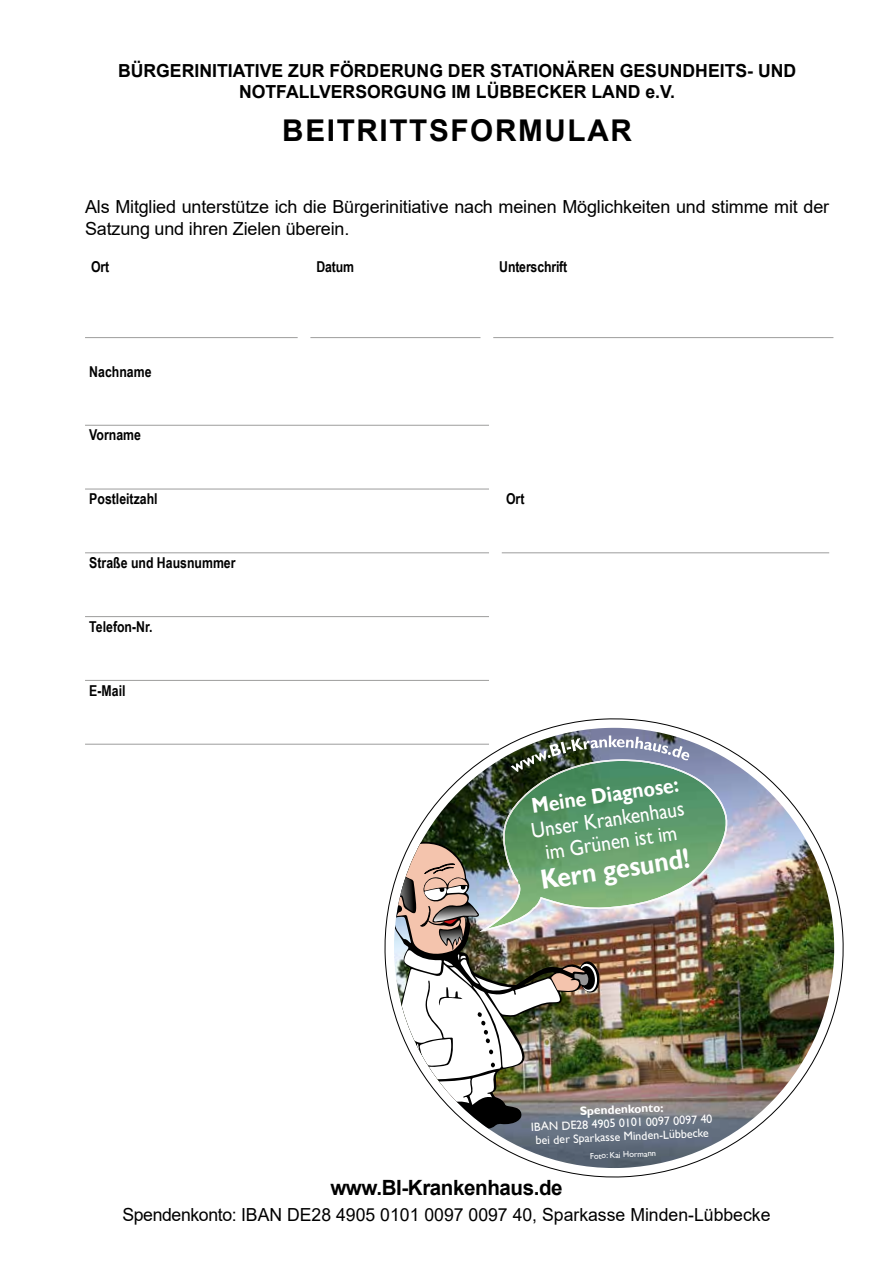
<style>
.page{position:relative;width:893px;height:1263px;background:#fff}
.page>*{position:absolute;margin:0;border:0;box-sizing:border-box;transform-origin:0 0}
.t1{font:700 30px "Arial";letter-spacing:.055em;color:#000}
.t2{font:700 27.6px "Gill Sans";color:#fff;scale:.9 1}
.t3{font:21.45px/23px "Gill Sans";color:#fff;text-align:center;scale:.9 1}
.t4{font:700 21.45px "Gill Sans";color:#fff;scale:.9 1}
.t5{font:700 21px "Arial";letter-spacing:-.02em;color:#000}
.t6{font:18px/21.6px "Arial";letter-spacing:-.01em;color:#000}
.t7{font:700 18px/21.6px "Arial";color:#000;text-align:center}
.t8{font:700 15px "Arial Narrow";color:#000}
.t9{font:12px/13.6px "Gill Sans";color:#fff;text-align:center}
.t10{font:700 12px "Gill Sans";color:#fff}
.t11{font:8.55px "Gill Sans";color:#fff}
</style>
<div class="page">
<hr style="left:85px;top:425px;width:404px;height:1px;background:#9d9d9c">
<hr style="left:85px;top:489px;width:404px;height:1px;background:#9d9d9c">
<hr style="left:85px;top:552px;width:404px;height:1px;background:#9d9d9c">
<hr style="left:85px;top:616px;width:404px;height:1px;background:#9d9d9c">
<hr style="left:85px;top:680px;width:404px;height:1px;background:#9d9d9c">
<hr style="left:502px;top:552px;width:327px;height:1px;background:#9d9d9c">
<hr style="left:85px;top:744px;width:404px;height:1px;background:#9d9d9c">
<img style="left:380px;top:718px;width:464px;height:460px">
<hr style="left:85px;top:337px;width:213px;height:1px;background:#9d9d9c">
<hr style="left:310px;top:337px;width:170px;height:1px;background:#9d9d9c">
<hr style="left:493px;top:337px;width:340px;height:1px;background:#9d9d9c">
<p class="t7" style="left:118px;top:60px;width:680px">BÜRGERINITIATIVE ZUR FÖRDERUNG DER STATIONÄREN GESUNDHEITS- UND<br>NOTFALLVERSORGUNG IM LÜBBECKER LAND e.V.</p>
<h1 class="t1" style="left:282px;top:109px;width:351px">BEITRITTSFORMULAR</h1>
<p class="t6" style="left:85px;top:196px;width:746px">Als Mitglied unterstütze ich die Bürgerinitiative nach meinen Möglichkeiten und stimme mit der<br>Satzung und ihren Zielen überein.</p>
<p class="t8" style="left:91px;top:255px;width:20px">Ort</p>
<p class="t8" style="left:316px;top:255px;width:39px">Datum</p>
<p class="t8" style="left:499px;top:255px;width:70px">Unterschrift</p>
<p class="t8" style="left:89px;top:360px;width:64px">Nachname</p>
<p class="t8" style="left:89px;top:424px;width:53px">Vorname</p>
<p class="t8" style="left:89px;top:488px;width:70px">Postleitzahl</p>
<p class="t8" style="left:506px;top:488px;width:20px">Ort</p>
<p class="t8" style="left:89px;top:551px;width:148px">Straße und Hausnummer</p>
<p class="t8" style="left:89px;top:615px;width:65px">Telefon-Nr.</p>
<p class="t8" style="left:89px;top:679px;width:38px">E-Mail</p>
<p class="t4" style="left:530px;top:794px;width:167px;rotate:-9deg">Meine Diagnose:</p>
<p class="t3" style="left:530px;top:820px;width:173px;rotate:-9deg">Unser Krankenhaus im Grünen ist im</p>
<h2 class="t2" style="left:538px;top:864px;width:169px;rotate:-9deg">Kern gesund!</h2>
<p class="t10" style="left:580px;top:1103px;width:85px;rotate:-2deg">Spendenkonto:</p>
<p class="t9" style="left:531px;top:1119px;width:183px;rotate:-2deg">IBAN DE28 4905 0101 0097 0097 40 bei der Sparkasse Minden-Lübbecke</p>
<p class="t11" style="left:590px;top:1151px;width:68px;rotate:-3deg">Foto: Kai Hormann</p>
<p class="t5" style="left:330px;top:1173px;width:234px">www.BI-Krankenhaus.de</p>
<p class="t6" style="left:122px;top:1204px;width:650px">Spendenkonto: IBAN DE28 4905 0101 0097 0097 40, Sparkasse Minden-Lübbecke</p>
</div>
